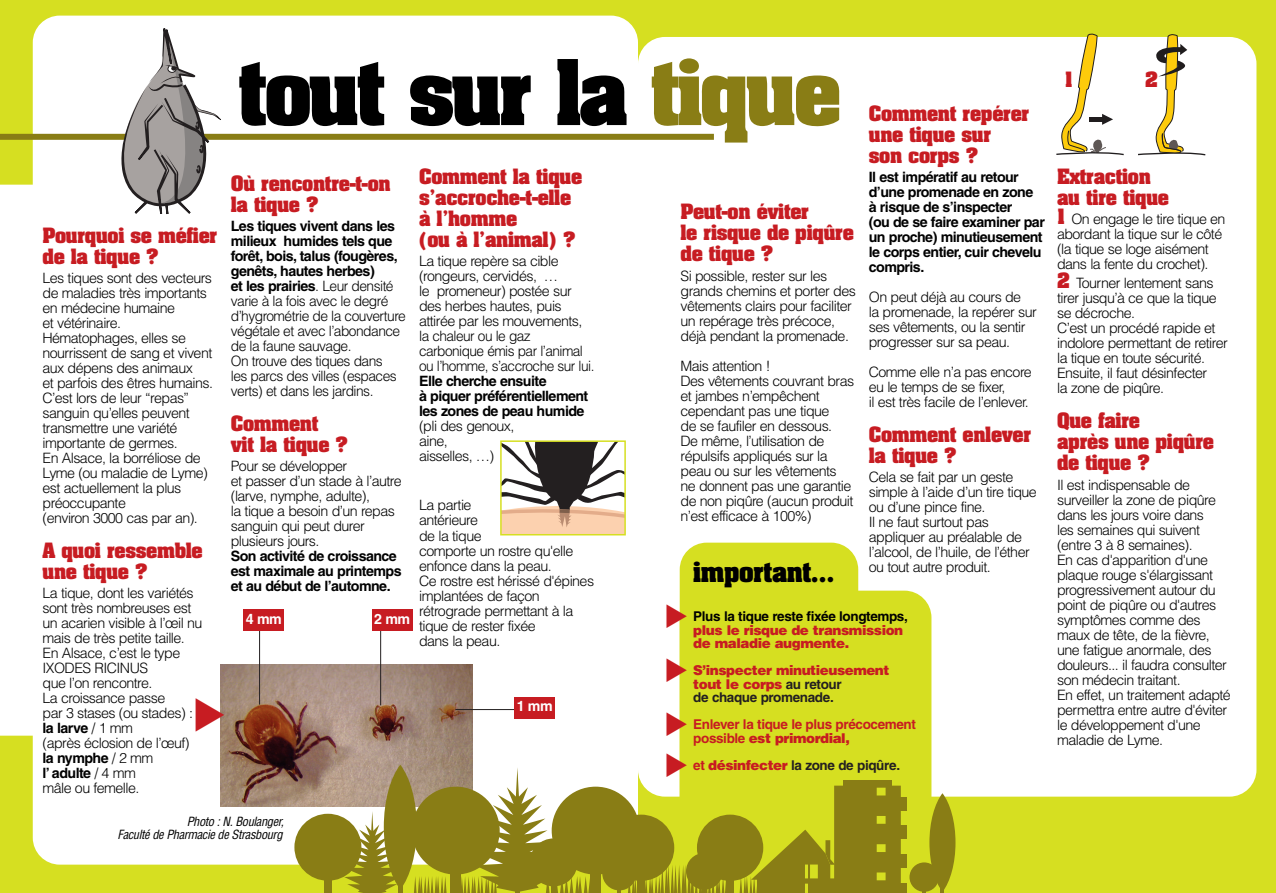
<style>
.page{position:relative;width:1276px;height:893px;background:#d6df21}
.page>*{position:absolute;margin:0;border:0;box-sizing:border-box;transform-origin:0 0}
.t1{font:700 77.1px "Aachen";letter-spacing:-.04em;color:#000}
.t2{font:700 23.7px "Aachen";letter-spacing:-.02em;color:#000}
.t3{font:700 18px/21px "Aachen";letter-spacing:-.02em;color:#c71c22}
.t4{font:300 14.25px/15px "Helvetica";letter-spacing:-.04em;color:#000}
.t5{font:700 14.25px/15px "Helvetica";letter-spacing:-.04em;color:#000}
.t6{font:700 14.25px "Helvetica";color:#fff}
.t7{font:900 13.5px/13.5px "Helvetica";letter-spacing:-.035em;color:#c71c22}
.t8{font:700 13.5px/13.5px "Helvetica";letter-spacing:-.03em;color:#c71c22}
.t9{font:700 13.5px "Helvetica";letter-spacing:-.03em;color:#000}
.t10{font:700 13.5px "Helvetica";letter-spacing:-.03em;color:#231f20}
.t11{font:italic condensed 12.45px/13.4px "Helvetica";letter-spacing:-.03em;color:#000;text-align:right}
.s1{font-weight:700}
.s2{color:#897d15}
.s3{font-weight:700;color:#231f20}
.s4{font-weight:900}
.s5{color:#c71c22}
.s6{font-weight:900;color:#c71c22}
.s7{font-family:"Aachen";font-weight:700;font-size:18px;color:#c71c22}
</style>
<div class="page">
<div style="left:33px;top:16px;width:605px;height:849px;background:#fff;border-radius:27px"></div>
<div style="left:638px;top:37px;width:618px;height:760px;background:#fff;border-radius:27px"></div>
<div style="left:0;top:185px;width:33px;height:551px;background:#fff"></div>
<div style="left:0;top:134px;width:714px;height:6px;background:#897d15"></div>
<svg style="left:121px;top:28px;width:100px;height:187px"></svg>
<img style="left:221px;top:664px;width:251px;height:143px">
<div style="left:680px;top:591px;width:251px;height:281px;background:#d6df21;border-radius:27px"></div>
<div style="left:680px;top:543px;width:178px;height:329px;background:#d6df21;border-radius:27px"></div>
<div style="left:686px;top:853px;width:37px;height:37px;background:#897d15;border-radius:50%"></div>
<div style="left:294px;top:814px;width:67px;height:67px;background:#897d15;border-radius:50%"></div>
<div style="left:324px;top:869px;width:8px;height:24px;background:#897d15"></div>
<div style="left:602px;top:856px;width:34px;height:34px;background:#897d15;border-radius:50%"></div>
<svg style="left:617px;top:890px;width:4px;height:3px"></svg>
<div style="left:608px;top:815px;width:66px;height:66px;background:#897d15;border-radius:50%"></div>
<div style="left:697px;top:815px;width:66px;height:66px;background:#897d15;border-radius:50%"></div>
<div style="left:726px;top:869px;width:8px;height:24px;background:#897d15"></div>
<div style="left:909px;top:862px;width:30px;height:30px;background:#897d15;border-radius:50%"></div>
<div style="left:552px;top:787px;width:87px;height:87px;background:#897d15;border-radius:50%"></div>
<div style="left:590px;top:859px;width:11px;height:34px;background:#897d15"></div>
<svg style="left:627px;top:866px;width:99px;height:27px"></svg>
<hr style="left:398px;top:878px;width:4px;height:15px;background:#897d15">
<div style="left:384px;top:765px;width:33px;height:125px;background:#897d15;border-radius:50%"></div>
<div style="left:929px;top:793px;width:26px;height:99px;background:#897d15;border-radius:50%"></div>
<div style="left:840px;top:797px;width:67px;height:13px;background:#897d15"></div>
<div style="left:840px;top:826px;width:67px;height:13px;background:#897d15"></div>
<div style="left:840px;top:854px;width:67px;height:14px;background:#897d15"></div>
<div style="left:840px;top:883px;width:67px;height:10px;background:#897d15"></div>
<div style="left:843px;top:780px;width:49px;height:7px;background:#897d15"></div>
<svg style="left:738px;top:786px;width:163px;height:107px"></svg>
<svg style="left:413px;top:767px;width:180px;height:126px"></svg>
<svg style="left:344px;top:811px;width:54px;height:82px"></svg>
<hr style="left:259px;top:626px;width:1px;height:79px;background:#231f20">
<hr style="left:380px;top:626px;width:1px;height:79px;background:#231f20">
<hr style="left:455px;top:709px;width:70px;height:1px;background:#231f20">
<div style="left:244px;top:609px;width:40px;height:22px;background:#c71c22"></div>
<div style="left:372px;top:609px;width:40px;height:22px;background:#c71c22"></div>
<div style="left:514px;top:697px;width:41px;height:21px;background:#c71c22"></div>
<svg style="left:1056px;top:34px;width:68px;height:121px"></svg>
<svg style="left:1138px;top:34px;width:67px;height:121px"></svg>
<svg style="left:503px;top:443px;width:120px;height:89px"></svg>
<div style="left:500px;top:440px;width:126px;height:95px;border:2px solid #d6df21"></div>
<svg style="left:220px;top:698px;width:4px;height:34px"></svg>
<svg style="left:679px;top:604px;width:1px;height:78px"></svg>
<svg style="left:679px;top:712px;width:1px;height:24px"></svg>
<svg style="left:679px;top:753px;width:1px;height:23px"></svg>
<p class="t3" style="left:43px;top:226px;width:176px">Pourquoi se méfier de la tique ?</p>
<p class="t4" style="left:43px;top:272px;width:172px">Les tiques sont des vecteurs de maladies très importants en médecine humaine<br>et vétérinaire.<br>Hématophages, elles se nourrissent de sang et vivent aux dépens des animaux<br>et parfois des êtres humains.<br>C’est lors de leur “repas” sanguin qu’elles peuvent transmettre une variété importante de germes.<br>En Alsace, la borréliose de<br>Lyme (ou maladie de Lyme) est actuellement la plus préoccupante<br>(environ 3000 cas par an).</p>
<p class="t3" style="left:43px;top:541px;width:162px">A quoi ressemble une tique ?</p>
<p class="t4" style="left:43px;top:587px;width:161px">La tique, dont les variétés sont très nombreuses est un acarien visible à l’œil nu mais de très petite taille.<br>En Alsace, c’est le type<br>IXODES RICINUS<br>que l’on rencontre.<br>La croissance passe<br>par 3 stases (ou stades) : <span class="s1">la larve</span> / 1 mm<br>(après éclosion de l’œuf) <span class="s1">la nymphe</span> / 2 mm<br><span class="s1">l’ adulte</span> / 4 mm<br>mâle ou femelle.</p>
<h1 class="t1" style="left:238px;top:53px;width:605px">tout sur la <span class="s2">tique</span></h1>
<p class="t3" style="left:869px;top:104px;width:162px">Comment repérer une tique sur<br>son corps ?</p>
<p class="t5" style="left:869px;top:171px;width:178px">Il est impératif au retour d’une promenade en zone<br>à risque de s’inspecter<br>(ou de se faire examiner par un proche) minutieusement le corps entier, cuir chevelu compris.</p>
<p class="t4" style="left:869px;top:291px;width:169px">On peut déjà au cours de<br>la promenade, la repérer sur ses vêtements, ou la sentir progresser sur sa peau.</p>
<p class="t4" style="left:869px;top:366px;width:165px">Comme elle n’a pas encore eu le temps de se fixer,<br>il est très facile de l’enlever.</p>
<p class="t3" style="left:869px;top:425px;width:164px">Comment enlever la tique ?</p>
<p class="t4" style="left:869px;top:471px;width:169px">Cela se fait par un geste simple à l’aide d’un tire tique ou d’une pince fine.<br>Il ne faut surtout pas appliquer au préalable de l’alcool, de l’huile, de l’éther ou tout autre produit.</p>
<p class="t3" style="left:419px;top:167px;width:165px">Comment la tique s’accroche-t-elle à l’homme<br>(ou à l’animal) ?</p>
<p class="t4" style="left:419px;top:255px;width:177px">La tique repère sa cible (rongeurs, cervidés, …<br>le promeneur) postée sur des herbes hautes, puis attirée par les mouvements, la chaleur ou le gaz carbonique émis par l’animal ou l’homme, s’accroche sur lui.</p>
<p class="t5" style="left:419px;top:375px;width:171px">Elle cherche ensuite<br>à piquer préférentiellement les zones de peau humide</p>
<p class="t4" style="left:419px;top:420px;width:97px">(pli des genoux, aine,<br>aisselles, …)</p>
<p class="t4" style="left:419px;top:499px;width:177px">La partie<br>antérieure<br>de la tique<br>comporte un rostre qu'elle enfonce dans la peau.<br>Ce rostre est hérissé d'épines implantées de façon rétrograde permettant à la tique de rester fixée<br>dans la peau.</p>
<p class="t3" style="left:231px;top:174px;width:161px">Où rencontre-t-on la tique ?</p>
<p class="t4" style="left:231px;top:220px;width:176px"><span class="s1">Les tiques vivent dans les milieux humides tels que forêt, bois, talus (fougères, genêts, hautes herbes)<br>et les prairies</span>. Leur densité varie à la fois avec le degré d’hygrométrie de la couverture végétale et avec l’abondance de la faune sauvage.<br>On trouve des tiques dans<br>les parcs des villes (espaces verts) et dans les jardins.</p>
<p class="t3" style="left:231px;top:414px;width:119px">Comment<br>vit la tique ?</p>
<p class="t4" style="left:231px;top:460px;width:172px">Pour se développer<br>et passer d’un stade à l’autre (larve, nymphe, adulte),<br>la tique a besoin d’un repas sanguin qui peut durer plusieurs jours.</p>
<p class="t5" style="left:231px;top:550px;width:172px">Son activité de croissance est maximale au printemps et au début de l’automne.</p>
<p class="t3" style="left:680px;top:203px;width:175px">Peut-on éviter<br>le risque de piqûre de tique ?</p>
<p class="t4" style="left:680px;top:269px;width:177px">Si possible, rester sur les grands chemins et porter des vêtements clairs pour faciliter un repérage très précoce, déjà pendant la promenade.</p>
<p class="t4" style="left:680px;top:359px;width:175px">Mais attention !<br>Des vêtements couvrant bras et jambes n’empêchent cependant pas une tique<br>de se faufiler en dessous.<br>De même, l’utilisation de répulsifs appliqués sur la peau ou sur les vêtements ne donnent pas une garantie de non piqûre (aucun produit n’est efficace à 100%)</p>
<h2 class="t2" style="left:693px;top:560px;width:143px">important…</h2>
<p class="t9" style="left:693px;top:611px;width:216px">Plus la tique reste fixée longtemps,</p>
<p class="t7" style="left:693px;top:624px;width:211px">plus le risque de transmission de maladie augmente.</p>
<p class="t7" style="left:693px;top:665px;width:198px">S’inspecter minutieusement tout le corps <span class="s3">au retour<br>de chaque promenade.</span></p>
<p class="t8" style="left:693px;top:719px;width:224px">Enlever la tique le plus précocement possible <span class="s4">est primordial,</span></p>
<p class="t10" style="left:693px;top:760px;width:208px"><span class="s5">et</span> <span class="s6">désinfecter</span> la zone de piqûre.</p>
<p class="t6" style="left:246px;top:613px;width:37px">4 mm</p>
<p class="t6" style="left:374px;top:613px;width:37px">2 mm</p>
<p class="t6" style="left:517px;top:701px;width:37px">1 mm</p>
<p class="t11" style="left:118px;top:815px;width:168px">Photo : N. Boulanger,<br>Faculté de Pharmacie de Strasbourg</p>
<p class="t3" style="left:1064px;top:71px;width:10px">1</p>
<p class="t3" style="left:1145px;top:71px;width:14px">2</p>
<p class="t3" style="left:1057px;top:167px;width:113px">Extraction au tire tique</p>
<p class="t4" style="left:1057px;top:213px;width:170px"><span class="s7">1</span> On engage le tire tique en abordant la tique sur le côté (la tique se loge aisément dans la fente du crochet).</p>
<p class="t4" style="left:1057px;top:277px;width:172px"><span class="s7">2</span> Tourner lentement sans tirer jusqu’à ce que la tique se décroche.<br>C’est un procédé rapide et indolore permettant de retirer la tique en toute sécurité.<br>Ensuite, il faut désinfecter<br>la zone de piqûre.</p>
<p class="t3" style="left:1057px;top:412px;width:158px">Que faire<br>après une piqûre de tique ?</p>
<p class="t4" style="left:1057px;top:478px;width:175px">Il est indispensable de surveiller la zone de piqûre dans les jours voire dans<br>les semaines qui suivent (entre 3 à 8 semaines).<br>En cas d'apparition d'une plaque rouge s'élargissant progressivement autour du point de piqûre ou d'autres symptômes comme des maux de tête, de la fièvre, une fatigue anormale, des douleurs... il faudra consulter son médecin traitant.<br>En effet, un traitement adapté permettra entre autre d'éviter le développement d'une maladie de Lyme.</p>
</div>
